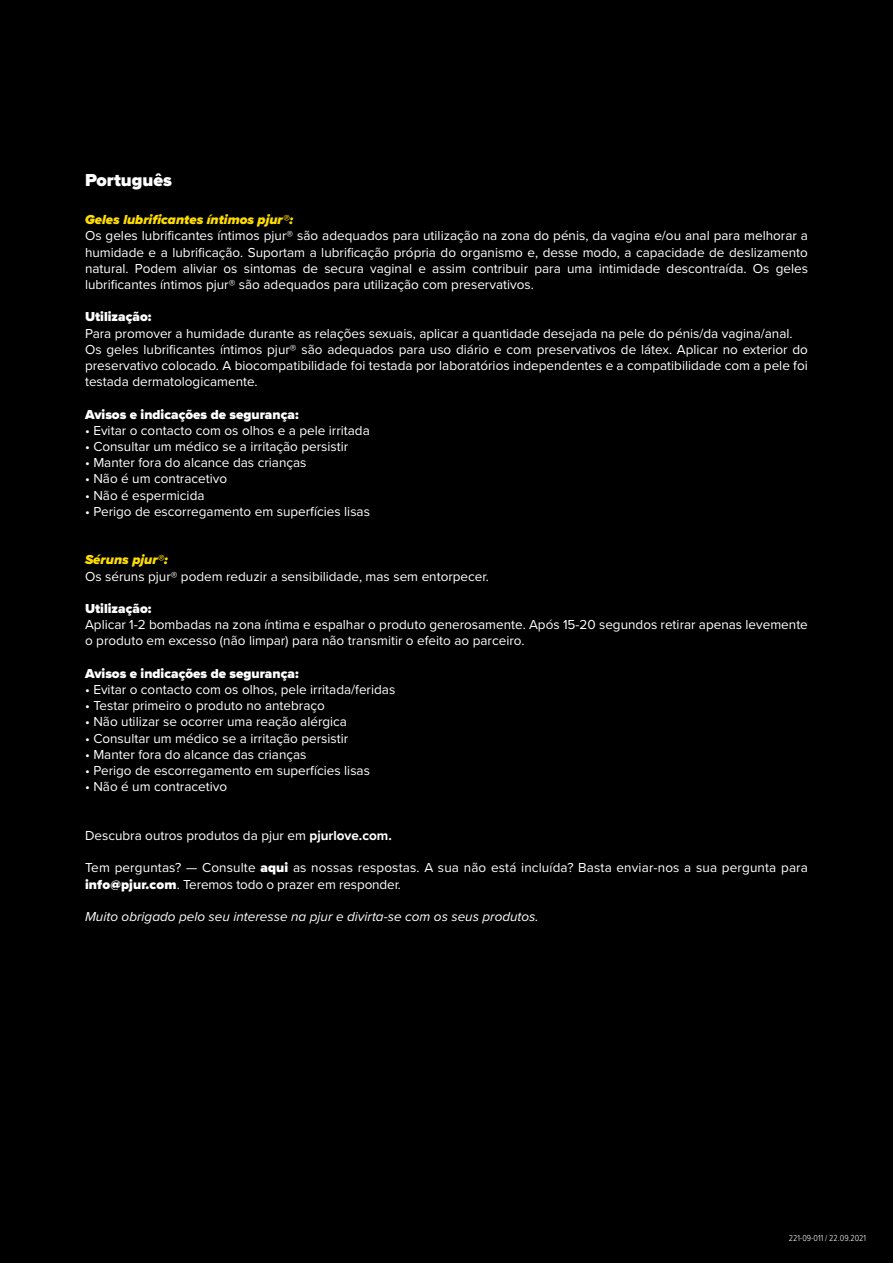
<style>
.page{position:relative;width:893px;height:1263px;background:#000}
.page>*{position:absolute;margin:0;border:0;box-sizing:border-box;transform-origin:0 0}
.t1{font:900 18px "Proxima Nova";color:#fff}
.t2{font:13.5px/16.2px "Proxima Nova";color:#fff}
.t3{font:900 13.5px "Proxima Nova";color:#fff}
.t4{font:italic 13.5px "Proxima Nova";color:#fff}
.t5{font:italic 900 13.5px "Proxima Nova";color:#fd0}
.t6{font:300 9px "Proxima Nova Cond";color:#fff}
.s1{font-weight:700}
.s2{font-weight:900}
</style>
<div class="page">
<h1 class="t1" style="left:85px;top:167px;width:88px">Português</h1>
<p class="t5" style="left:85px;top:210px;width:210px">Geles lubrificantes íntimos pjur®:</p>
<p class="t2" style="left:85px;top:227px;width:724px;text-align:justify">Os geles lubrificantes íntimos pjur® são adequados para utilização na zona do pénis, da vagina e/ou anal para melhorar a humidade e a lubrificação. Suportam a lubrificação própria do organismo e, desse modo, a capacidade de deslizamento natural. Podem aliviar os sintomas de secura vaginal e assim contribuir para uma intimidade descontraída. Os geles lubrificantes íntimos pjur® são adequados para utilização com preservativos.</p>
<p class="t3" style="left:85px;top:307px;width:68px">Utilização:</p>
<p class="t2" style="left:85px;top:324px;width:724px">Para promover a humidade durante as relações sexuais, aplicar a quantidade desejada na pele do pénis/da vagina/anal.<br>Os geles lubrificantes íntimos pjur® são adequados para uso diário e com preservativos de látex. Aplicar no exterior do preservativo colocado. A biocompatibilidade foi testada por laboratórios independentes e a compatibilidade com a pele foi testada dermatologicamente.</p>
<p class="t3" style="left:85px;top:404px;width:215px">Avisos e indicações de segurança:</p>
<p class="t2" style="left:85px;top:422px;width:286px">• Evitar o contacto com os olhos e a pele irritada</p>
<p class="t2" style="left:85px;top:438px;width:265px">• Consultar um médico se a irritação persistir</p>
<p class="t2" style="left:85px;top:454px;width:223px">• Manter fora do alcance das crianças</p>
<p class="t2" style="left:85px;top:470px;width:144px">• Não é um contracetivo</p>
<p class="t2" style="left:85px;top:486px;width:121px">• Não é espermicida</p>
<p class="t2" style="left:85px;top:503px;width:286px">• Perigo de escorregamento em superfícies lisas</p>
<p class="t5" style="left:85px;top:550px;width:85px">Séruns pjur®:</p>
<p class="t2" style="left:85px;top:567px;width:405px">Os séruns pjur® podem reduzir a sensibilidade, mas sem entorpecer.</p>
<p class="t3" style="left:85px;top:598px;width:68px">Utilização:</p>
<p class="t2" style="left:85px;top:616px;width:724px">Aplicar 1-2 bombadas na zona íntima e espalhar o produto generosamente. Após 15-20 segundos retirar apenas levemente o produto em excesso (não limpar) para não transmitir o efeito ao parceiro.</p>
<p class="t3" style="left:85px;top:663px;width:215px">Avisos e indicações de segurança:</p>
<p class="t2" style="left:85px;top:681px;width:312px">• Evitar o contacto com os olhos, pele irritada/feridas</p>
<p class="t2" style="left:85px;top:697px;width:241px">• Testar primeiro o produto no antebraço</p>
<p class="t2" style="left:85px;top:713px;width:263px">• Não utilizar se ocorrer uma reação alérgica</p>
<p class="t2" style="left:85px;top:729px;width:265px">• Consultar um médico se a irritação persistir</p>
<p class="t2" style="left:85px;top:746px;width:223px">• Manter fora do alcance das crianças</p>
<p class="t2" style="left:85px;top:762px;width:286px">• Perigo de escorregamento em superfícies lisas</p>
<p class="t2" style="left:85px;top:778px;width:144px">• Não é um contracetivo</p>
<p class="t2" style="left:85px;top:827px;width:308px">Descubra outros produtos da pjur em <span class="s1">pjurlove.com.</span></p>
<p class="t2" style="left:85px;top:859px;width:724px">Tem perguntas? — Consulte <span class="s2">aqui</span> as nossas respostas. A sua não está incluída? Basta enviar-nos a sua pergunta para <span class="s2">info@pjur.com</span>. Teremos todo o prazer em responder.</p>
<p class="t4" style="left:85px;top:906px;width:455px">Muito obrigado pelo seu interesse na pjur e divirta-se com os seus produtos.</p>
<p class="t6" style="left:789px;top:1231px;width:79px">221-09-011 / 22.09.2021</p>
</div>
